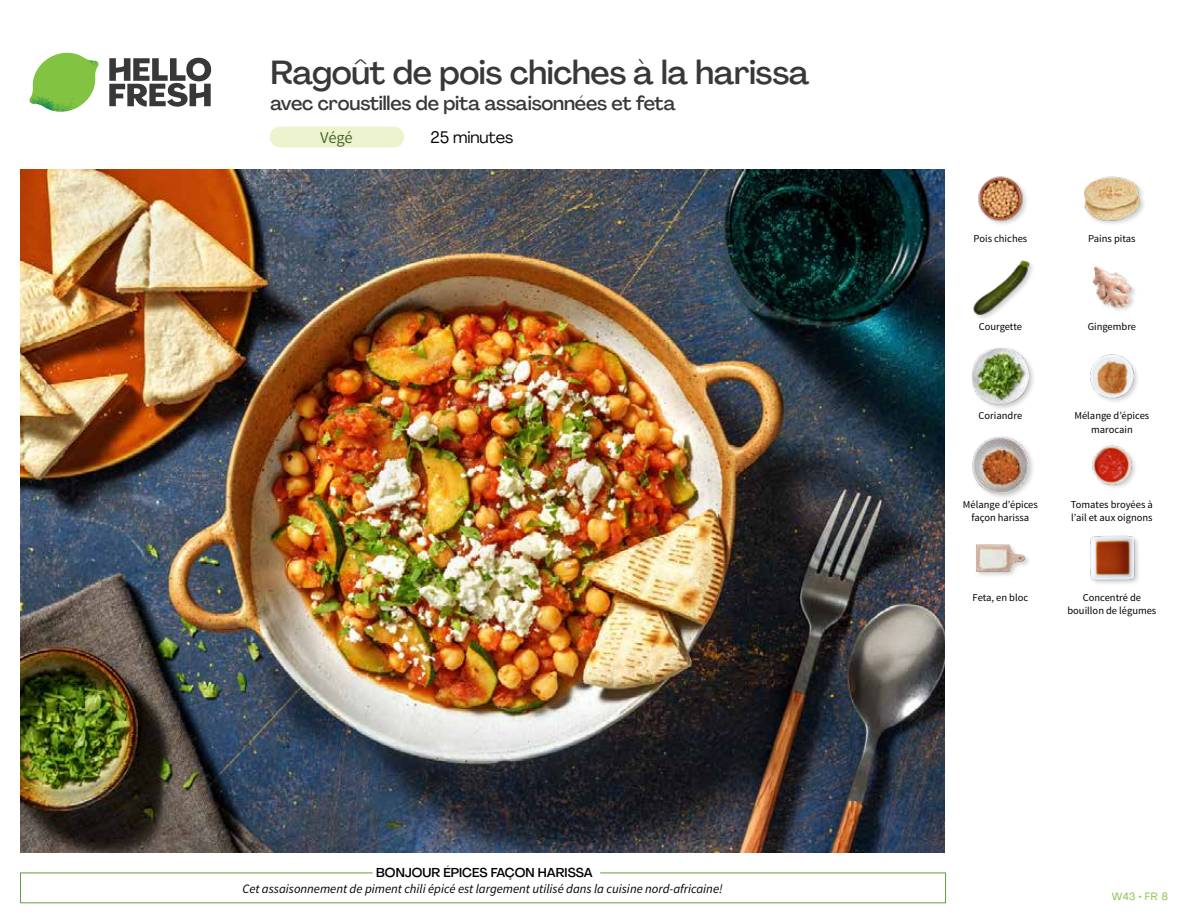
<style>
.page{position:relative;width:1188px;height:918px;background:#fff}
.page>*{position:absolute;margin:0;border:0;box-sizing:border-box;transform-origin:0 0}
.t1{font:500 33px "Agrandir";letter-spacing:-.01em;color:#383839}
.t2{font:500 19.5px "Agrandir";letter-spacing:-.01em;color:#383839}
.t3{font:16.5px "Agrandir";letter-spacing:-.01em;color:#000}
.t4{font:16.5px "Source Sans Pro";color:#476b32}
.t5{font:italic 12.75px "Source Sans Pro";color:#000}
.t6{font:500 12.75px "Agrandir";color:#000}
.t7{font:10.5px/13.5px "Source Sans Pro";color:#000;text-align:center}
.t8{font:10.5px "Agrandir";color:#82c341}
</style>
<div class="page">
<div style="left:270px;top:127px;width:134px;height:20px;background:#edf3cd;border-radius:10px"></div>
<svg style="left:109px;top:57px;width:102px;height:50px"></svg>
<svg style="left:34px;top:53px;width:62px;height:40px"></svg>
<img style="left:67px;top:53px;width:32px;height:26px">
<img style="left:33px;top:75px;width:59px;height:11px">
<img style="left:29px;top:79px;width:61px;height:33px">
<img style="left:65px;top:86px;width:27px;height:25px">
<div style="left:20px;top:873px;width:926px;height:30px;border:1px solid #609f43"></div>
<div style="left:373px;top:865px;width:227px;height:15px;background:#fff"></div>
<img style="left:21px;top:170px;width:924px;height:682px">
<img style="left:1090px;top:535px;width:49px;height:49px">
<div style="left:975px;top:543px;width:57px;height:35px;background:#000;opacity:.2"></div>
<img style="left:975px;top:543px;width:51px;height:35px">
<img style="left:1092px;top:445px;width:43px;height:43px">
<div style="left:971px;top:435px;width:64px;height:65px;background:#000;opacity:.2"></div>
<img style="left:972px;top:436px;width:57px;height:58px">
<img style="left:1090px;top:354px;width:48px;height:48px">
<div style="left:971px;top:346px;width:65px;height:66px;background:#000;opacity:.2"></div>
<img style="left:972px;top:347px;width:57px;height:58px">
<img style="left:1092px;top:265px;width:43px;height:46px">
<div style="left:973px;top:260px;width:63px;height:62px;background:#000;opacity:.2"></div>
<img style="left:973px;top:260px;width:56px;height:56px">
<div style="left:1083px;top:176px;width:64px;height:50px;background:#000;opacity:.2"></div>
<img style="left:1083px;top:176px;width:58px;height:50px">
<img style="left:978px;top:176px;width:49px;height:48px">
<h1 class="t1" style="left:271px;top:52px;width:540px">Ragoût de pois chiches à la harissa</h1>
<h2 class="t2" style="left:271px;top:91px;width:407px">avec croustilles de pita assaisonnées et feta</h2>
<h3 class="t4" style="left:320px;top:128px;width:34px">Végé</h3>
<h3 class="t3" style="left:431px;top:127px;width:84px">25 minutes</h3>
<p class="t6" style="left:376px;top:864px;width:218px">BONJOUR ÉPICES FAÇON HARISSA</p>
<p class="t5" style="left:242px;top:881px;width:482px">Cet assaisonnement de piment chili épicé est largement utilisé dans la cuisine nord-africaine!</p>
<p class="t7" style="left:974px;top:232px;width:55px">Pois chiches</p>
<p class="t7" style="left:1088px;top:232px;width:49px">Pains pitas</p>
<p class="t7" style="left:979px;top:320px;width:45px">Courgette</p>
<p class="t7" style="left:1088px;top:320px;width:50px">Gingembre</p>
<p class="t7" style="left:979px;top:409px;width:45px">Coriandre</p>
<p class="t7" style="left:1074px;top:409px;width:76px">Mélange d’épices marocain</p>
<p class="t7" style="left:963px;top:498px;width:76px">Mélange d’épices façon harissa</p>
<p class="t7" style="left:1071px;top:498px;width:83px;text-align:left">Tomates broyées à l’ail et aux oignons</p>
<p class="t7" style="left:973px;top:591px;width:57px">Feta, en bloc</p>
<p class="t7" style="left:1067px;top:591px;width:90px">Concentré de bouillon de légumes</p>
<p class="t8" style="left:1112px;top:890px;width:58px">W43 • FR 8</p>
</div>
